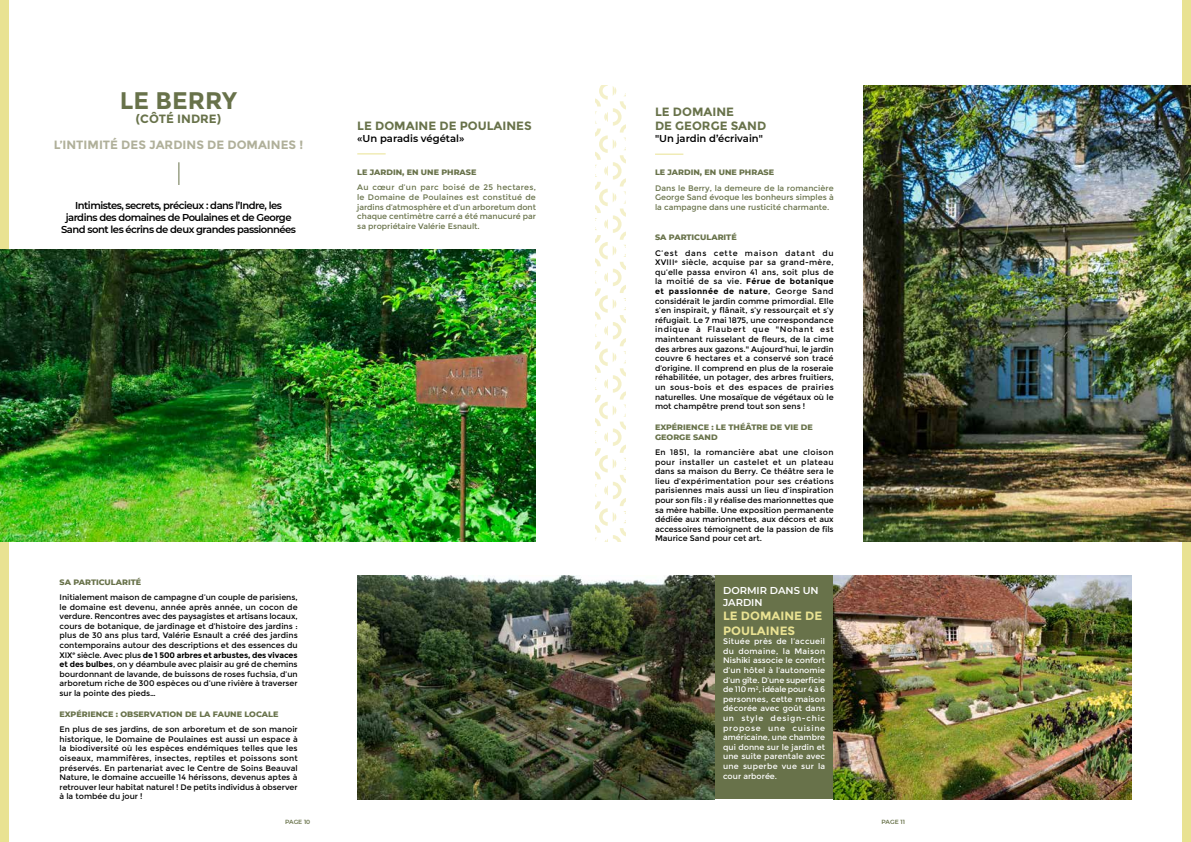
<style>
.page{position:relative;width:1191px;height:842px;background:#fff}
.page>*{position:absolute;margin:0;border:0;box-sizing:border-box;transform-origin:0 0}
.t1{font:700 24px "Montserrat";color:#68724a}
.t2{font:700 12px/14.4px "Montserrat";color:#68724a}
.t3{font:700 12px "Montserrat";color:#b0b09a}
.t4{font:700 12px/14.4px "Montserrat";color:#e9e292}
.t5{font:600 10px/12px "Montserrat";letter-spacing:-.05em;color:#000;text-align:center}
.t6{font:600 10px "Montserrat";color:#000}
.t7{font:600 10px/12px "Montserrat";color:#fff}
.t8{font:8px/9.6px "Montserrat";color:#000;text-align:justify}
.t9{font:8px/9.6px "Montserrat";letter-spacing:.01em;color:#fff;text-align:justify}
.t10{font:8px/9.6px "Montserrat";color:#68724a;text-align:justify}
.t11{font:800 8px/9.6px "Montserrat";color:#68724a}
.t12{font:600 6px "Montserrat";letter-spacing:-.005em;color:#68724a}
.s1{font-weight:700}
.s2{font-weight:600}
</style>
<div class="page">
<div style="left:0;top:0;width:9px;height:842px;background:#e9e292"></div>
<div style="left:1182px;top:0;width:9px;height:842px;background:#e9e292"></div>
<svg style="left:179px;top:162px;width:1px;height:23px"></svg>
<svg style="left:655px;top:154px;width:28px;height:1px"></svg>
<div style="left:714px;top:575px;width:119px;height:224px;background:#68724a"></div>
<img style="left:0;top:249px;width:536px;height:292px">
<img style="left:357px;top:575px;width:357px;height:224px">
<img style="left:833px;top:575px;width:298px;height:224px">
<svg style="left:357px;top:154px;width:29px;height:1px"></svg>
<img style="left:863px;top:86px;width:328px;height:455px">
<svg style="left:595px;top:86px;width:30px;height:455px"></svg>
<h1 class="t1" style="left:120px;top:86px;width:119px">LE BERRY</h1>
<h2 class="t2" style="left:136px;top:112px;width:87px">(CÔTÉ INDRE)</h2>
<h2 class="t3" style="left:54px;top:138px;width:251px">L’INTIMITÉ DES JARDINS DE DOMAINES !</h2>
<p class="t5" style="left:61px;top:199px;width:236px">Intimistes, secrets, précieux : dans l’Indre, les jardins des domaines de Poulaines et de George<br>Sand sont les écrins de deux grandes passionnées</p>
<h2 class="t2" style="left:357px;top:119px;width:176px">LE DOMAINE DE POULAINES</h2>
<p class="t6" style="left:357px;top:131px;width:109px">«Un paradis végétal»</p>
<p class="t11" style="left:357px;top:167px;width:121px">LE JARDIN, EN UNE PHRASE</p>
<p class="t10" style="left:357px;top:183px;width:180px">Au cœur d’un parc boisé de 25 hectares, le Domaine de Poulaines est constitué de jardins d’atmosphère et d’un arboretum dont chaque centimètre carré a été manucuré par sa propriétaire Valérie Esnault.</p>
<p class="t11" style="left:60px;top:577px;width:83px">SA PARTICULARITÉ</p>
<p class="t8" style="left:60px;top:592px;width:240px">Initialement maison de campagne d’un couple de parisiens, le domaine est devenu, année après année, un cocon de verdure. Rencontres avec des paysagistes et artisans locaux, cours de botanique, de jardinage et d’histoire des jardins : plus de 30 ans plus tard, Valérie Esnault a créé des jardins contemporains autour des descriptions et des essences du XIX<sup>e</sup> siècle. Avec plus <span class="s1">de 1 500 arbres et arbustes, des vivaces et des bulbes</span>, on y déambule avec plaisir au gré de chemins bourdonnant de lavande, de buissons de roses fuchsia, d’un arboretum riche de 300 espèces ou d’une rivière à traverser sur la pointe des pieds…</p>
<p class="t11" style="left:60px;top:709px;width:220px">EXPÉRIENCE : OBSERVATION DE LA FAUNE LOCALE</p>
<p class="t8" style="left:60px;top:725px;width:240px">En plus de ses jardins, de son arboretum et de son manoir historique, le Domaine de Poulaines est aussi un espace à la biodiversité où les espèces endémiques telles que les oiseaux, mammifères, insectes, reptiles et poissons sont préservés. En partenariat avec le Centre de Soins Beauval Nature, le domaine accueille 14 hérissons, devenus aptes à retrouver leur habitat naturel ! De petits individus à observer à la tombée du jour !</p>
<h2 class="t2" style="left:655px;top:105px;width:113px">LE DOMAINE<br>DE GEORGE SAND</h2>
<p class="t6" style="left:655px;top:132px;width:109px">"Un jardin d’écrivain"</p>
<p class="t11" style="left:655px;top:167px;width:121px">LE JARDIN, EN UNE PHRASE</p>
<p class="t10" style="left:655px;top:183px;width:180px">Dans le Berry, la demeure de la romancière George Sand évoque les bonheurs simples à la campagne dans une rusticité charmante.</p>
<p class="t11" style="left:655px;top:232px;width:83px">SA PARTICULARITÉ</p>
<p class="t8" style="left:655px;top:248px;width:180px">C’est dans cette maison datant du XVIII<sup>e</sup> siècle, acquise par sa grand-mère, qu’elle passa environ 41 ans, soit plus de la moitié de sa vie. <span class="s1">Férue de botanique et passionnée de nature</span>, George Sand considérait le jardin comme primordial. Elle s’en inspirait, y flânait, s’y ressourçait et s’y réfugiait. Le 7 mai 1875, une correspondance indique à Flaubert que <span class="s2">"</span>Nohant est maintenant ruisselant de fleurs, de la cime des arbres aux gazons.<span class="s2">"</span> Aujourd’hui, le jardin couvre 6 hectares et a conservé son tracé d’origine. Il comprend en plus de la roseraie réhabilitée, un potager, des arbres fruitiers, un sous-bois et des espaces de prairies naturelles. Une mosaïque de végétaux où le mot champêtre prend tout son sens !</p>
<p class="t11" style="left:655px;top:422px;width:159px">EXPÉRIENCE : LE THÉÂTRE DE VIE DE<br>GEORGE SAND</p>
<p class="t8" style="left:655px;top:447px;width:180px">En 1851, la romancière abat une cloison pour installer un castelet et un plateau dans sa maison du Berry. Ce théâtre sera le lieu d’expérimentation pour ses créations parisiennes mais aussi un lieu d’inspiration pour son fils : il y réalise des marionnettes que sa mère habille. Une exposition permanente dédiée aux marionnettes, aux décors et aux accessoires témoignent de la passion de fils Maurice Sand pour cet art.</p>
<p class="t7" style="left:723px;top:584px;width:97px">DORMIR DANS UN<br>JARDIN</p>
<h2 class="t4" style="left:723px;top:609px;width:101px">LE DOMAINE DE<br>POULAINES</h2>
<p class="t9" style="left:723px;top:636px;width:104px">Située près de l’accueil du domaine, la Maison Nishiki associe le confort d’un hôtel à l’autonomie d’un gîte. D’une superficie de 110 m², idéale pour 4 à 6 personnes, cette maison décorée avec goût dans un style design-chic propose une cuisine américaine, une chambre qui donne sur le jardin et une suite parentale avec une superbe vue sur la cour arborée.</p>
<p class="t12" style="left:285px;top:817px;width:27px">PAGE 10</p>
<p class="t12" style="left:881px;top:817px;width:25px">PAGE 11</p>
</div>
